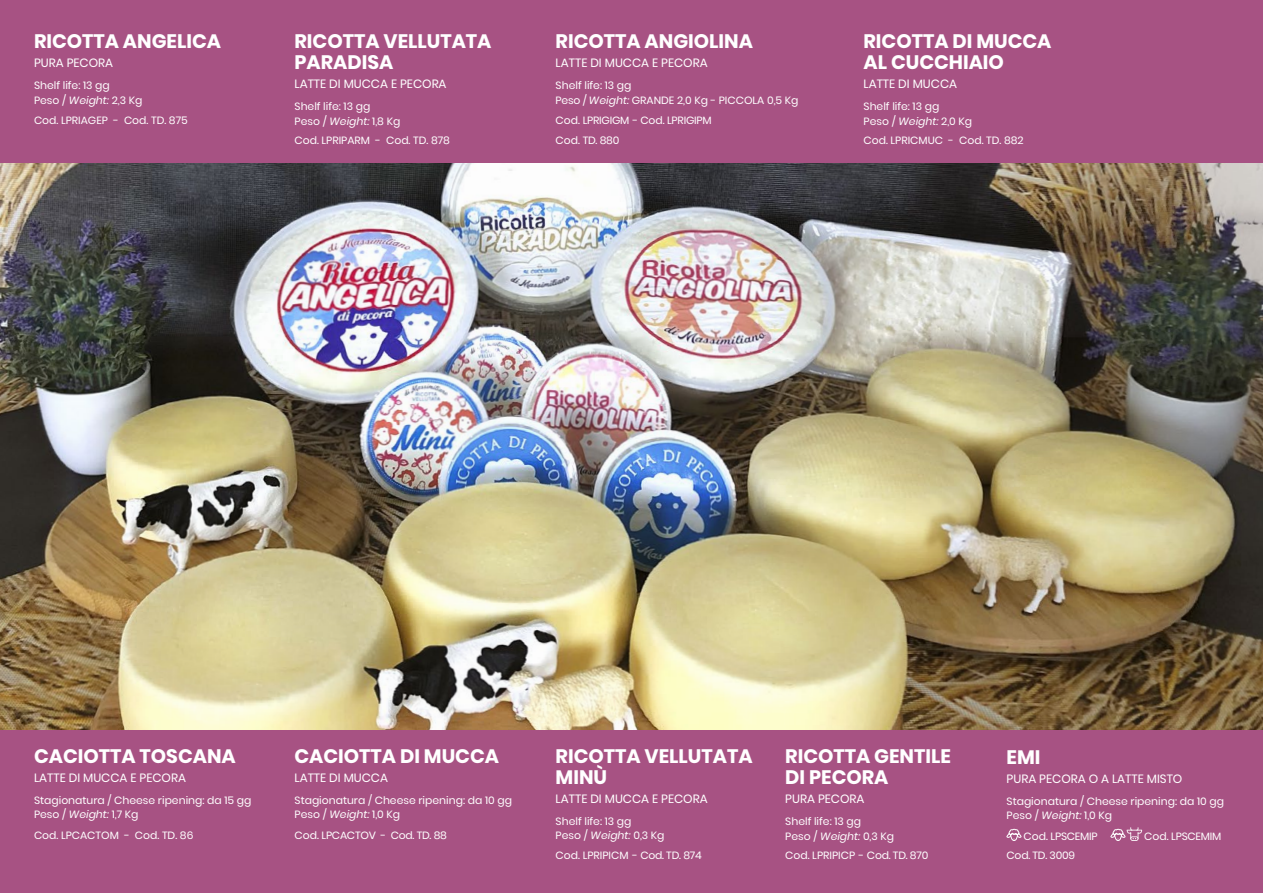
<style>
.page{position:relative;width:1263px;height:893px;background:#fff}
.page>*{position:absolute;margin:0;border:0;box-sizing:border-box;transform-origin:0 0}
.t1{font:700 19.5px/21px "Poppins";color:#fff}
.t2{font:12px "Poppins";color:#fff}
.t3{font:10.5px/14.4px "Poppins";color:#fff}
.t4{font:10.5px/19.5px "Poppins";letter-spacing:-.02em;color:#fff}
.s1{font-style:italic}
</style>
<div class="page">
<img style="left:0;top:162px;width:1263px;height:568px">
<div style="left:0;top:730px;width:1263px;height:163px;background:#a75283"></div>
<div style="left:0;top:0;width:1263px;height:162px;background:#a75283"></div>
<svg style="left:1110px;top:827px;width:32px;height:14px"></svg>
<svg style="left:1006px;top:828px;width:15px;height:13px"></svg>
<h1 class="t1" style="left:34px;top:31px;width:189px">RICOTTA ANGELICA</h1>
<p class="t2" style="left:34px;top:56px;width:81px">PURA PECORA</p>
<p class="t3" style="left:34px;top:78px;width:110px">Shelf life: 13 gg<br>Peso / <span class="s1">Weight:</span> 2,3 Kg</p>
<p class="t3" style="left:34px;top:113px;width:155px">Cod. LPRIAGEP - Cod. TD. 875</p>
<h1 class="t1" style="left:295px;top:31px;width:198px">RICOTTA VELLUTATA<br>PARADISA</h1>
<p class="t2" style="left:295px;top:77px;width:154px">LATTE DI MUCCA E PECORA</p>
<p class="t3" style="left:295px;top:99px;width:107px">Shelf life: 13 gg<br>Peso / <span class="s1">Weight:</span> 1,8 Kg</p>
<p class="t3" style="left:295px;top:133px;width:157px">Cod. LPRIPARM - Cod. TD. 878</p>
<h1 class="t1" style="left:556px;top:31px;width:199px">RICOTTA ANGIOLINA</h1>
<p class="t2" style="left:556px;top:56px;width:154px">LATTE DI MUCCA E PECORA</p>
<p class="t3" style="left:556px;top:78px;width:244px">Shelf life: 13 gg<br>Peso / <span class="s1">Weight:</span> GRANDE 2,0 Kg - PICCOLA 0,5 Kg</p>
<p class="t4" style="left:556px;top:111px;width:158px">Cod. LPRIGIGM - Cod. LPRIGIPM<br>Cod. TD. 880</p>
<h1 class="t1" style="left:863px;top:31px;width:189px">RICOTTA DI MUCCA<br>AL CUCCHIAIO</h1>
<p class="t2" style="left:863px;top:77px;width:95px">LATTE DI MUCCA</p>
<p class="t3" style="left:863px;top:99px;width:110px">Shelf life: 13 gg<br>Peso / <span class="s1">Weight:</span> 2,0 Kg</p>
<p class="t3" style="left:863px;top:133px;width:162px">Cod. LPRICMUC - Cod. TD. 882</p>
<h1 class="t1" style="left:34px;top:745px;width:203px">CACIOTTA TOSCANA</h1>
<p class="t2" style="left:34px;top:771px;width:154px">LATTE DI MUCCA E PECORA</p>
<p class="t3" style="left:34px;top:793px;width:219px">Stagionatura / Cheese ripening: da 15 gg<br>Peso / <span class="s1">Weight:</span> 1,7 Kg</p>
<p class="t3" style="left:34px;top:828px;width:161px">Cod. LPCACTOM - Cod. TD. 86</p>
<h1 class="t1" style="left:295px;top:745px;width:206px">CACIOTTA DI MUCCA</h1>
<p class="t2" style="left:295px;top:771px;width:95px">LATTE DI MUCCA</p>
<p class="t3" style="left:295px;top:793px;width:219px">Stagionatura / Cheese ripening: da 10 gg<br>Peso / <span class="s1">Weight:</span> 1,0 Kg</p>
<p class="t4" style="left:295px;top:825px;width:154px">Cod. LPCACTOV - Cod. TD. 88</p>
<h1 class="t1" style="left:556px;top:745px;width:198px">RICOTTA VELLUTATA<br>MINÙ</h1>
<p class="t2" style="left:556px;top:792px;width:154px">LATTE DI MUCCA E PECORA</p>
<p class="t3" style="left:556px;top:814px;width:110px">Shelf life: 13 gg<br>Peso / <span class="s1">Weight:</span> 0,3 Kg</p>
<p class="t3" style="left:556px;top:848px;width:148px">Cod. LPRIPICM - Cod. TD. 874</p>
<h1 class="t1" style="left:785px;top:746px;width:167px">RICOTTA GENTILE<br>DI PECORA</h1>
<p class="t2" style="left:785px;top:792px;width:81px">PURA PECORA</p>
<p class="t3" style="left:785px;top:814px;width:110px">Shelf life: 13 gg<br>Peso / <span class="s1">Weight:</span> 0,3 Kg</p>
<p class="t3" style="left:785px;top:848px;width:145px">Cod. LPRIPICP - Cod. TD. 870</p>
<h1 class="t1" style="left:1006px;top:746px;width:35px">EMI</h1>
<p class="t2" style="left:1006px;top:772px;width:177px">PURA PECORA O A LATTE MISTO</p>
<p class="t3" style="left:1006px;top:794px;width:219px">Stagionatura / Cheese ripening: da 10 gg<br>Peso / <span class="s1">Weight:</span> 1,0 Kg</p>
<p class="t4" style="left:1023px;top:826px;width:76px">Cod. LPSCEMIP</p>
<p class="t4" style="left:1144px;top:826px;width:79px">Cod. LPSCEMIM</p>
<p class="t4" style="left:1006px;top:846px;width:70px">Cod. TD. 3009</p>
</div>
